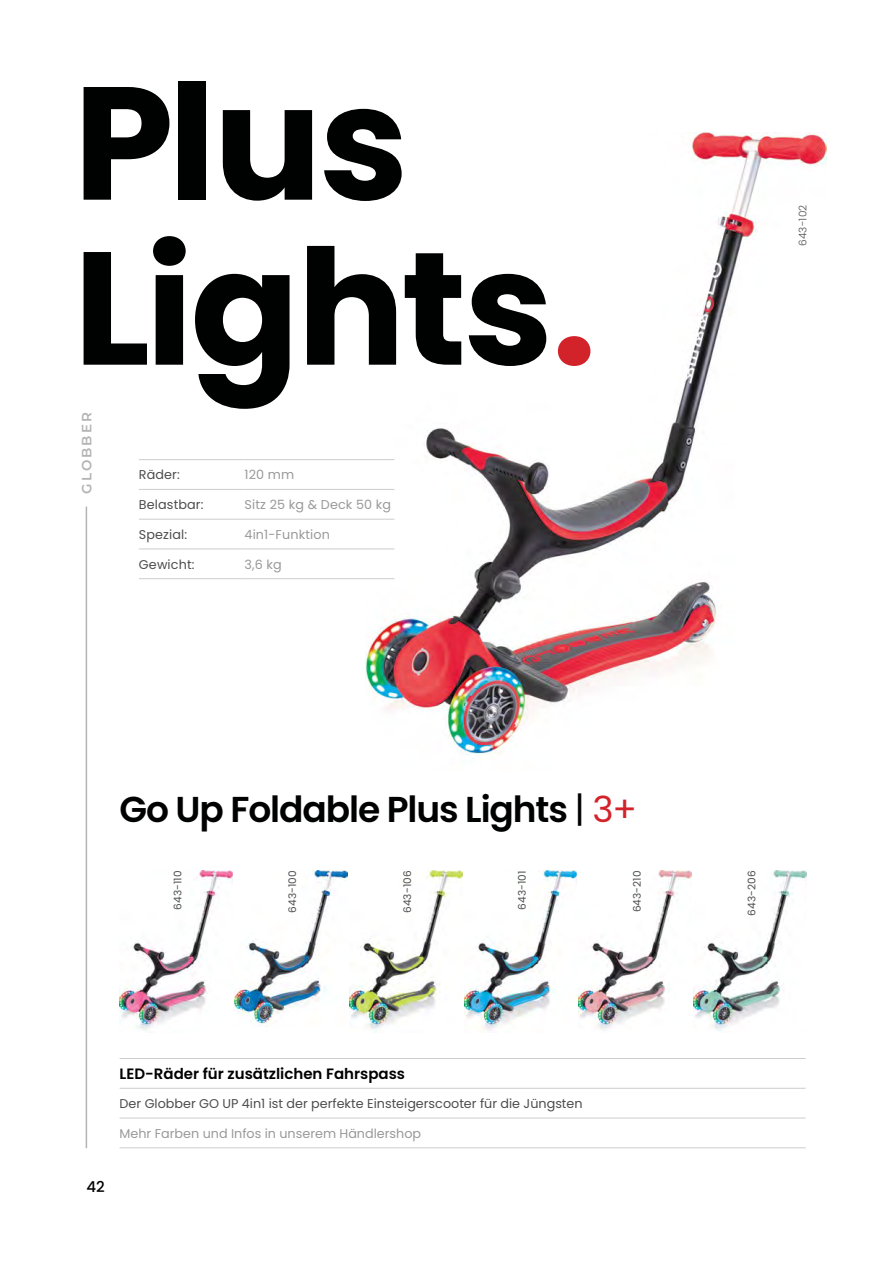
<style>
.page{position:relative;width:893px;height:1263px;background:#fff}
.page>*{position:absolute;margin:0;border:0;box-sizing:border-box;transform-origin:0 0}
.t1{font:700 160.5px/165px "Poppins";letter-spacing:-.02em;color:#000101}
.t2{font:600 36px "Poppins";letter-spacing:-.03em;color:#000101}
.t3{font:600 15px "Poppins";color:#000}
.t4{font:500 15px "Poppins";color:#000}
.t5{font:600 13.5px "Montserrat";letter-spacing:.15em;color:#b3b3b3}
.t6{font:12.75px "Poppins";color:#4d4d4d}
.t7{font:12.75px "Poppins";color:#999}
.t8{font:10.5px "Poppins";letter-spacing:.01em;color:#4d4d4d}
.t9{font:300 10.5px "Poppins";letter-spacing:.025em;color:#4d4d4d}
.s1{color:#d2232a}
.s2{font-weight:400}
.s3{font-weight:400;color:#d2232a}
</style>
<div class="page">
<img style="left:366px;top:133px;width:460px;height:626px">
<hr style="left:139px;top:459px;width:106px;height:1px;background:#ccc">
<hr style="left:245px;top:459px;width:149px;height:1px;background:#ccc">
<hr style="left:139px;top:489px;width:106px;height:1px;background:#ccc">
<hr style="left:245px;top:489px;width:149px;height:1px;background:#ccc">
<hr style="left:139px;top:519px;width:106px;height:1px;background:#ccc">
<hr style="left:245px;top:519px;width:149px;height:1px;background:#ccc">
<hr style="left:139px;top:549px;width:106px;height:1px;background:#ccc">
<hr style="left:245px;top:549px;width:149px;height:1px;background:#ccc">
<hr style="left:139px;top:578px;width:106px;height:1px;background:#ccc">
<hr style="left:245px;top:578px;width:149px;height:1px;background:#ccc">
<hr style="left:120px;top:1058px;width:686px;height:1px;background:#ccc">
<hr style="left:120px;top:1088px;width:686px;height:1px;background:#ccc">
<hr style="left:120px;top:1118px;width:686px;height:1px;background:#ccc">
<hr style="left:120px;top:1147px;width:686px;height:1px;background:#ccc">
<img style="left:120px;top:870px;width:112px;height:161px">
<img style="left:234px;top:870px;width:113px;height:157px">
<img style="left:349px;top:870px;width:113px;height:162px">
<img style="left:464px;top:870px;width:113px;height:161px">
<img style="left:579px;top:870px;width:113px;height:160px">
<img style="left:694px;top:870px;width:113px;height:162px">
<hr style="left:86px;top:507px;width:1px;height:641px;background:#b3b3b3">
<h1 class="t1" style="left:74px;top:62px;width:525px">Plus<br>Lights<span class="s1">.</span></h1>
<p class="t5" style="left:77px;top:494px;width:83px;rotate:-90deg">GLOBBER</p>
<p class="t6" style="left:139px;top:467px;width:43px">Räder:</p>
<p class="t7" style="left:245px;top:467px;width:51px">120 mm</p>
<p class="t6" style="left:139px;top:497px;width:66px">Belastbar:</p>
<p class="t7" style="left:245px;top:497px;width:148px">Sitz 25 kg &amp; Deck 50 kg</p>
<p class="t6" style="left:139px;top:527px;width:50px">Spezial:</p>
<p class="t7" style="left:245px;top:527px;width:87px">4in1-Funktion</p>
<p class="t6" style="left:139px;top:557px;width:57px">Gewicht:</p>
<p class="t7" style="left:245px;top:557px;width:39px">3,6 kg</p>
<p class="t9" style="left:797px;top:246px;width:43px;rotate:-90deg">643-102</p>
<h2 class="t2" style="left:120px;top:788px;width:519px">Go Up Foldable Plus Lights <span class="s2">|</span> <span class="s3">3+</span></h2>
<p class="t8" style="left:172px;top:910px;width:41px;rotate:-90deg">643-110</p>
<p class="t8" style="left:286px;top:913px;width:44px;rotate:-90deg">643-100</p>
<p class="t8" style="left:401px;top:913px;width:44px;rotate:-90deg">643-106</p>
<p class="t8" style="left:516px;top:910px;width:41px;rotate:-90deg">643-101</p>
<p class="t8" style="left:631px;top:912px;width:43px;rotate:-90deg">643-210</p>
<p class="t8" style="left:746px;top:916px;width:47px;rotate:-90deg">643-206</p>
<p class="t4" style="left:86px;top:1178px;width:20px">42</p>
<p class="t3" style="left:120px;top:1065px;width:287px">LED-Räder für zusätzlichen Fahrspass</p>
<p class="t6" style="left:120px;top:1096px;width:465px">Der Globber GO UP 4in1 ist der perfekte Einsteigerscooter für die Jüngsten</p>
<p class="t7" style="left:120px;top:1126px;width:303px">Mehr Farben und Infos in unserem Händlershop</p>
</div>
